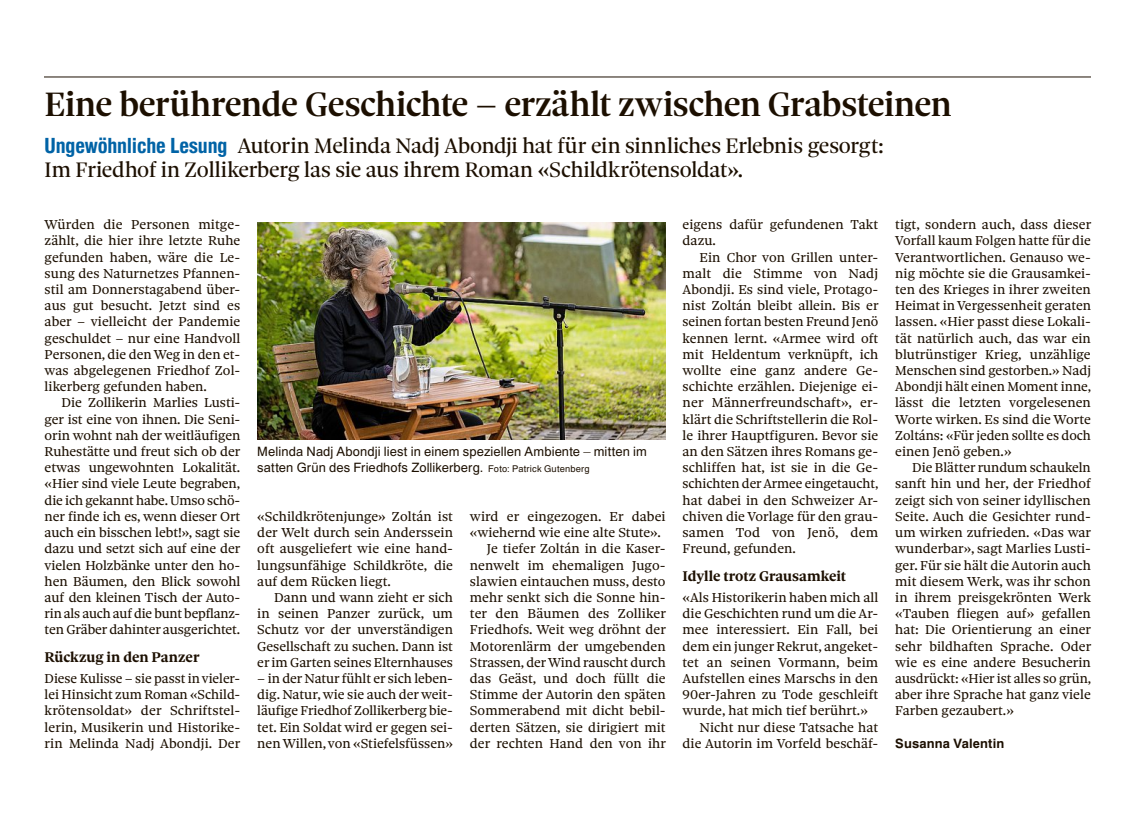
<style>
.page{position:relative;width:1121px;height:816px;background:#fff}
.page>*{position:absolute;margin:0;border:0;box-sizing:border-box;transform-origin:0 0}
.t1{font:36.3px "Sole Serif Headline Medium OV BTDLBP";letter-spacing:-.015em;color:#1c0f00}
.t2{font:22.5px/24px "Sole Serif Headline Regular OV BTDLBR";letter-spacing:-.01em;color:#1c0f00}
.t3{font:15px "Sole Serif Text Bold OV BTDLBO";color:#1c0f00}
.t4{font:13.8px/16.2px "Sole Serif Text Regular OV BTDLBL";letter-spacing:.005em;color:#1c0f00;text-align:justify}
.t5{font:12.9px/16.2px "Newhouse DT Regular OV BTDLBS";letter-spacing:.01em;color:#1c0f00}
.t6{font:12.9px "Newhouse DT Bold OV BTDLBT";letter-spacing:.015em;color:#1c0f00}
.s1{font-family:"Newhouse DT Cond Ext Bold OV BTDLBQ";font-size:21px;color:#0063a6}
.s2{font-size:9.3px}
</style>
<div class="page">
<hr style="left:45px;top:77px;width:1046px;height:1px;background:#1c0f00">
<img style="left:257px;top:222px;width:408px;height:218px">
<h1 class="t1" style="left:45px;top:82px;width:908px">Eine berührende Geschichte – erzählt zwischen Grabsteinen</h1>
<h2 class="t2" style="left:45px;top:133px;width:841px"><span class="s1">Ungewöhnliche Lesung</span> Autorin Melinda Nadj Abondji hat für ein sinnliches Erlebnis gesorgt:<br>Im Friedhof in Zollikerberg las sie aus ihrem Roman «Schildkrötensoldat».</h2>
<p class="t4" style="left:45px;top:216px;width:197px;text-align:left">Würden die Personen mitge&shy;zählt, die hier ihre letzte Ruhe gefunden haben, wäre die Le&shy;sung des Naturnetzes Pfannen&shy;stil am Donnerstagabend über&shy;aus gut besucht. Jetzt sind es aber – vielleicht der Pandemie geschuldet – nur eine Handvoll<br>Personen, die denWeg in den et&shy;was abgelegenen Friedhof Zol&shy;likerberg gefunden haben.</p>
<p class="t4" style="left:45px;top:395px;width:197px;text-indent:17px">Die Zollikerin Marlies Lusti&shy;ger ist eine von ihnen. Die Seni&shy;orin wohnt nah der weitläufigen Ruhestätte und freut sich ob der etwas ungewohnten Lokalität. «Hier sind viele Leute begraben, die ich gekannt habe.Umso schö&shy;ner finde ich es, wenn dieser Ort auch ein bisschen lebt!», sagt sie dazu und setzt sich auf eine der vielen Holzbänke unter den ho&shy;hen Bäumen, den Blick sowohl auf den kleinen Tisch der Auto&shy;rin als auch auf die bunt bepflanz&shy;ten Gräber dahinter ausgerichtet.</p>
<p class="t3" style="left:45px;top:647px;width:156px">Rückzug in den Panzer</p>
<p class="t4" style="left:45px;top:670px;width:197px">Diese Kulisse – sie passt in vieler&shy;lei Hinsicht zum Roman «Schild&shy;krötensoldat» der Schriftstel&shy;lerin, Musikerin und Historike&shy;rin Melinda Nadj Abondji. Der</p>
<p class="t5" style="left:257px;top:443px;width:391px">Melinda Nadj Abondji liest in einem speziellen Ambiente – mitten im satten Grün des Friedhofs Zollikerberg. <span class="s2">Foto: Patrick Gutenberg</span></p>
<p class="t4" style="left:257px;top:508px;width:197px">«Schildkrötenjunge» Zoltán ist der Welt durch sein Anderssein oft ausgeliefert wie eine hand&shy;lungsunfähige Schildkröte, die auf dem Rücken liegt.</p>
<p class="t4" style="left:257px;top:589px;width:197px;text-indent:17px">Dann und wann zieht er sich in seinen Panzer zurück, um Schutz vor der unverständigen Gesellschaft zu suchen. Dann ist er im Garten seines Elternhauses</p>
<p class="t4" style="left:257px;top:670px;width:197px">– in der Natur fühlt er sich leben&shy;dig. Natur,wie sie auch derweit&shy;läufige Friedhof Zollikerberg bie&shy;tet. Ein Soldat wird er gegen sei&shy;nenWillen, von «Stiefelsfüssen»</p>
<p class="t4" style="left:470px;top:508px;width:197px">wird er eingezogen. Er dabei</p>
<p class="t4" style="left:470px;top:524px;width:192px">«wiehernd wie eine alte Stute».</p>
<p class="t4" style="left:487px;top:540px;width:180px">Je tiefer Zoltán in die Kaser-</p>
<p class="t4" style="left:470px;top:557px;width:195px">nenwelt im ehemaligen Jugo-</p>
<p class="t4" style="left:470px;top:573px;width:197px">slawien eintauchen muss, desto</p>
<p class="t4" style="left:470px;top:589px;width:197px">mehr senkt sich die Sonne hin-</p>
<p class="t4" style="left:470px;top:605px;width:197px">ter den Bäumen des Zolliker</p>
<p class="t4" style="left:470px;top:621px;width:197px">Friedhofs. Weit weg dröhnt der</p>
<p class="t4" style="left:470px;top:638px;width:197px">Motorenlärm der umgebenden</p>
<p class="t4" style="left:470px;top:654px;width:197px">Strassen, derWind rauscht durch</p>
<p class="t4" style="left:470px;top:670px;width:197px">das Geäst, und doch füllt die</p>
<p class="t4" style="left:470px;top:686px;width:197px">Stimme der Autorin den späten</p>
<p class="t4" style="left:470px;top:702px;width:197px">Sommerabend mit dicht bebil-</p>
<p class="t4" style="left:470px;top:719px;width:197px">derten Sätzen, sie dirigiert mit</p>
<p class="t4" style="left:470px;top:735px;width:197px">der rechten Hand den von ihr</p>
<p class="t4" style="left:682px;top:216px;width:197px">eigens dafür gefundenen Takt dazu.</p>
<p class="t4" style="left:682px;top:249px;width:197px;text-indent:17px">Ein Chor von Grillen unter&shy;malt die Stimme von Nadj Abondji. Es sind viele, Protago&shy;nist Zoltán bleibt allein. Bis er seinen fortan besten Freund Jenö kennen lernt. «Armee wird oft mit Heldentum verknüpft, ich wollte eine ganz andere Ge&shy;schichte erzählen. Diejenige ei&shy;ner Männerfreundschaft», er&shy;klärt die Schriftstellerin die Rol&shy;le ihrer Hauptfiguren. Bevor sie an den Sätzen ihres Romans ge&shy;schliffen hat, ist sie in die Ge&shy;schichten derArmee eingetaucht, hat dabei in den Schweizer Ar&shy;chiven die Vorlage für den grau&shy;samen Tod von Jenö, dem Freund, gefunden.</p>
<p class="t3" style="left:682px;top:566px;width:165px">Idylle trotz Grausamkeit</p>
<p class="t4" style="left:682px;top:589px;width:197px">«Als Historikerin haben mich all</p>
<p class="t4" style="left:682px;top:605px;width:197px">die Geschichten rund um die Ar-</p>
<p class="t4" style="left:682px;top:621px;width:197px">mee interessiert. Ein Fall, bei</p>
<p class="t4" style="left:682px;top:638px;width:197px">dem ein junger Rekrut, angeket-</p>
<p class="t4" style="left:682px;top:654px;width:197px">tet an seinen Vormann, beim</p>
<p class="t4" style="left:682px;top:670px;width:197px">Aufstellen eines Marschs in den</p>
<p class="t4" style="left:682px;top:686px;width:197px">90er-Jahren zu Tode geschleift</p>
<p class="t4" style="left:682px;top:702px;width:187px">wurde, hat mich tief berührt.»</p>
<p class="t4" style="left:699px;top:719px;width:180px">Nicht nur diese Tatsache hat</p>
<p class="t4" style="left:682px;top:735px;width:197px">die Autorin im Vorfeld beschäf-</p>
<p class="t4" style="left:895px;top:216px;width:198px">tigt, sondern auch, dass dieser Vorfall kaum Folgen hatte für die Verantwortlichen. Genauso we&shy;nig möchte sie die Grausamkei&shy;ten des Krieges in ihrer zweiten Heimat inVergessenheit geraten lassen. «Hier passt diese Lokali&shy;tät natürlich auch, das war ein blutrünstiger Krieg, unzählige Menschen sind gestorben.» Nadj Abondji hält einen Moment inne, lässt die letzten vorgelesenen Worte wirken. Es sind die Worte Zoltáns: «Für jeden sollte es doch einen Jenö geben.»</p>
<p class="t4" style="left:895px;top:459px;width:198px;text-indent:17px">Die Blätter rundum schaukeln sanft hin und her, der Friedhof zeigt sich von seiner idyllischen Seite. Auch die Gesichter rund&shy;um wirken zufrieden. «Das war wunderbar», sagt Marlies Lusti&shy;ger. Für sie hält die Autorin auch mit diesem Werk, was ihr schon in ihrem preisgekrönten Werk «Tauben fliegen auf» gefallen hat: Die Orientierung an einer sehr bildhaften Sprache. Oder wie es eine andere Besucherin ausdrückt: «Hier ist alles so grün, aber ihre Sprache hat ganz viele Farben gezaubert.»</p>
<p class="t6" style="left:895px;top:736px;width:110px">Susanna Valentin</p>
</div>
